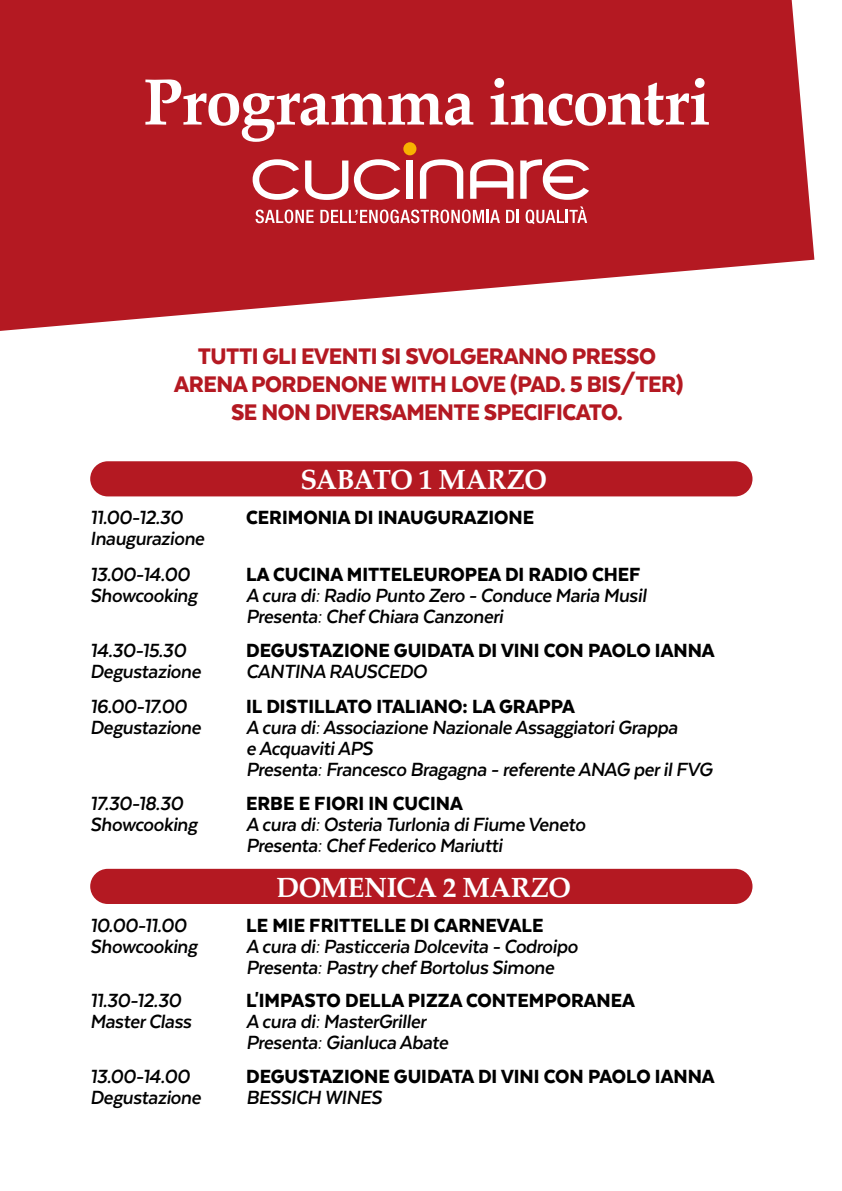
<style>
.page{position:relative;width:842px;height:1191px;background:#fff}
.page>*{position:absolute;margin:0;border:0;box-sizing:border-box;transform-origin:0 0}
.t1{font:700 66px "Palatino";letter-spacing:-.02em;color:#fff}
.t2{font:700 28px "Palatino";letter-spacing:-.025em;color:#fff}
.t3{font:900 26px/28px "Texta Alt";letter-spacing:-.02em;color:#b41922;text-align:center}
.t4{font:italic 700 22px/21px "Texta Alt";letter-spacing:-.02em;color:#000}
.t5{font:900 22px "Texta Alt";color:#000}
</style>
<div class="page">
<svg style="left:0;top:0;width:814px;height:331px;fill:#b41922"></svg>
<svg style="left:256px;top:210px;width:58px;height:13px"></svg>
<svg style="left:320px;top:210px;width:180px;height:13px"></svg>
<svg style="left:506px;top:210px;width:13px;height:13px"></svg>
<svg style="left:526px;top:206px;width:61px;height:18px"></svg>
<svg style="left:253px;top:159px;width:46px;height:41px"></svg>
<svg style="left:305px;top:160px;width:43px;height:40px"></svg>
<svg style="left:354px;top:159px;width:46px;height:41px"></svg>
<div style="left:407px;top:160px;width:6px;height:39px;background:#fff"></div>
<svg style="left:420px;top:159px;width:43px;height:40px"></svg>
<svg style="left:470px;top:159px;width:43px;height:40px"></svg>
<svg style="left:520px;top:159px;width:69px;height:41px"></svg>
<div style="left:403px;top:142px;width:13px;height:13px;background:#f8b200;border-radius:50%"></div>
<div style="left:90px;top:461px;width:662px;height:35px;background:#b41922;border-radius:18px"></div>
<div style="left:90px;top:869px;width:662px;height:35px;background:#b41922;border-radius:18px"></div>
<h1 class="t1" style="left:143px;top:46px;width:568px">Programma incontri</h1>
<p class="t3" style="left:174px;top:342px;width:511px">TUTTI GLI EVENTI SI SVOLGERANNO PRESSO<br>ARENA PORDENONE WITH LOVE (PAD. 5 BIS/TER)<br>SE NON DIVERSAMENTE SPECIFICATO.</p>
<p class="t2" style="left:300px;top:456px;width:248px">SABATO 1 MARZO</p>
<p class="t4" style="left:90px;top:507px;width:116px">11.00-12.30<br>Inaugurazione</p>
<p class="t5" style="left:246px;top:506px;width:290px">CERIMONIA DI INAUGURAZIONE</p>
<p class="t4" style="left:90px;top:563px;width:109px">13.00-14.00<br>Showcooking</p>
<p class="t5" style="left:246px;top:563px;width:396px">LA CUCINA MITTELEUROPEA DI RADIO CHEF</p>
<p class="t4" style="left:246px;top:584px;width:402px">A cura di: Radio Punto Zero - Conduce Maria Musil<br>Presenta: Chef Chiara Canzoneri</p>
<p class="t4" style="left:90px;top:639px;width:112px">14.30-15.30<br>Degustazione</p>
<p class="t5" style="left:246px;top:638px;width:470px">DEGUSTAZIONE GUIDATA DI VINI CON PAOLO IANNA</p>
<p class="t4" style="left:246px;top:660px;width:182px">CANTINA RAUSCEDO</p>
<p class="t4" style="left:90px;top:696px;width:112px">16.00-17.00<br>Degustazione</p>
<p class="t5" style="left:246px;top:695px;width:330px">IL DISTILLATO ITALIANO: LA GRAPPA</p>
<p class="t4" style="left:246px;top:717px;width:468px">A cura di: Associazione Nazionale Assaggiatori Grappa<br>e Acquaviti APS<br>Presenta: Francesco Bragagna - referente ANAG per il FVG</p>
<p class="t4" style="left:90px;top:792px;width:109px">17.30-18.30<br>Showcooking</p>
<p class="t5" style="left:246px;top:791px;width:218px">ERBE E FIORI IN CUCINA</p>
<p class="t4" style="left:246px;top:813px;width:341px">A cura di: Osteria Turlonia di Fiume Veneto<br>Presenta: Chef Federico Mariutti</p>
<p class="t2" style="left:276px;top:863px;width:296px">DOMENICA 2 MARZO</p>
<p class="t4" style="left:90px;top:914px;width:109px">10.00-11.00<br>Showcooking</p>
<p class="t5" style="left:246px;top:913px;width:299px">LE MIE FRITTELLE DI CARNEVALE</p>
<p class="t4" style="left:246px;top:935px;width:333px">A cura di: Pasticceria Dolcevita - Codroipo<br>Presenta: Pastry chef Bortolus Simone</p>
<p class="t4" style="left:90px;top:990px;width:103px">11.30-12.30<br>Master Class</p>
<p class="t5" style="left:246px;top:989px;width:390px">L'IMPASTO DELLA PIZZA CONTEMPORANEA</p>
<p class="t4" style="left:246px;top:1011px;width:204px">A cura di: MasterGriller<br>Presenta: Gianluca Abate</p>
<p class="t4" style="left:90px;top:1065px;width:112px">13.00-14.00<br>Degustazione</p>
<p class="t5" style="left:246px;top:1064px;width:470px">DEGUSTAZIONE GUIDATA DI VINI CON PAOLO IANNA</p>
<p class="t4" style="left:246px;top:1086px;width:137px">BESSICH WINES</p>
</div>
